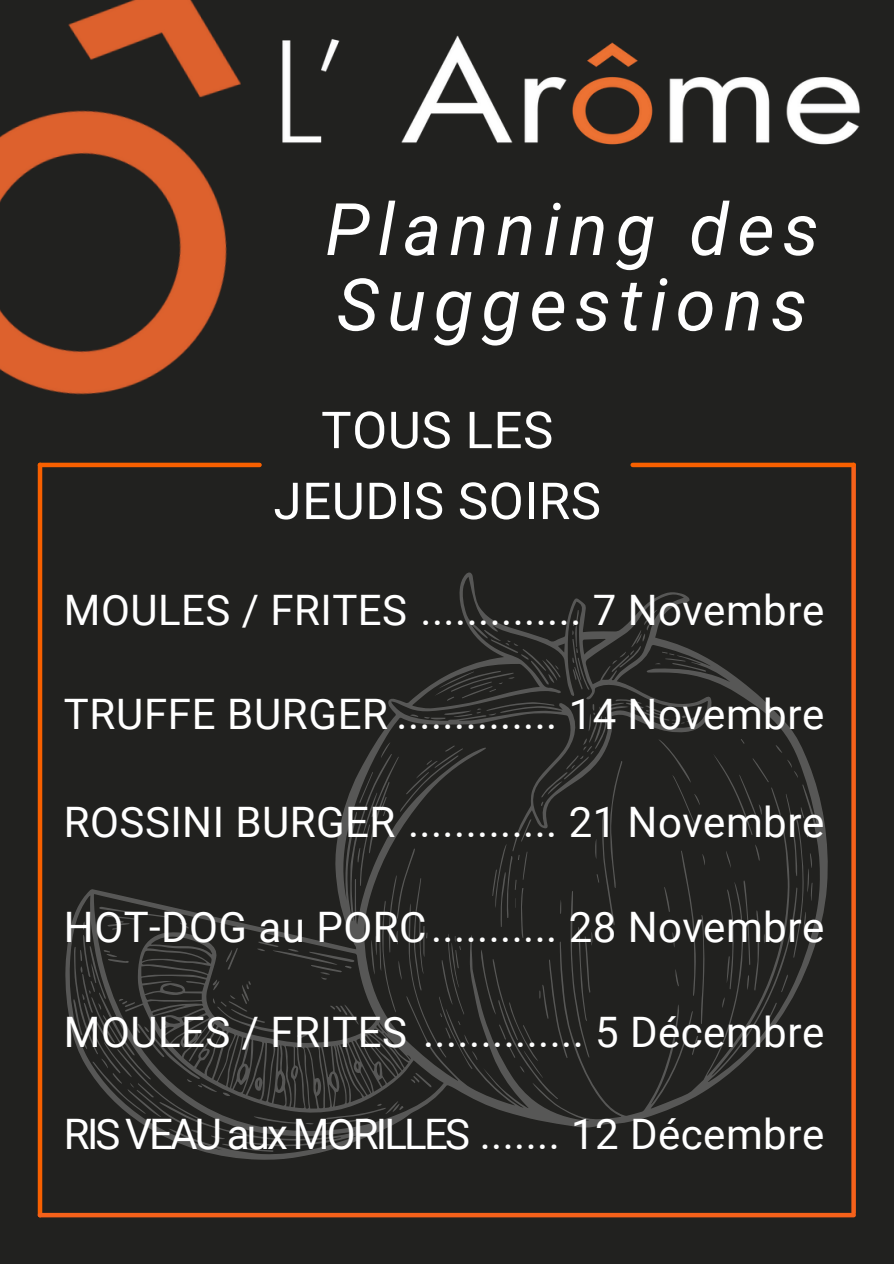
<style>
.page{position:relative;width:894px;height:1264px;background:#fff}
.page>*{position:absolute;margin:0;border:0;box-sizing:border-box;transform-origin:0 0}
.t1{font:italic 72.45px/75.3px "Roboto";letter-spacing:.11em;color:#fff}
.t2{font:51px "Roboto";letter-spacing:.01em;color:#fff}
.t3{font:42px "Roboto";letter-spacing:.01em;color:#fff}
.t4{font:42px "Roboto";letter-spacing:-.065em;color:#fff}
</style>
<div class="page">
<div style="left:0;top:0;width:893px;height:1263px;background:#21211f"></div>
<img style="left:0;top:0;width:262px;height:594px">
<svg style="left:65px;top:572px;width:762px;height:587px"></svg>
<img style="left:282px;top:35px;width:578px;height:110px">
<hr style="left:38px;top:465px;width:4px;height:750px;background:#f86000">
<div style="left:40px;top:1212px;width:813px;height:5px;background:#f6611a"></div>
<svg style="left:851px;top:465px;width:4px;height:747px;background:#e15a1a"></svg>
<div style="left:40px;top:462px;width:219px;height:5px;background:#f86000"></div>
<div style="left:632px;top:462px;width:221px;height:5px;background:#f86000"></div>
<p class="t1" style="left:325px;top:192px;width:495px">Planning des<br>Suggestions</p>
<p class="t2" style="left:321px;top:401px;width:233px">TOUS LES</p>
<p class="t2" style="left:273px;top:472px;width:329px">JEUDIS SOIRS</p>
<p class="t3" style="left:64px;top:586px;width:761px">MOULES / FRITES .............. 7 Novembre</p>
<p class="t3" style="left:64px;top:690px;width:761px">TRUFFE BURGER .............. 14 Novembre</p>
<p class="t3" style="left:64px;top:798px;width:761px">ROSSINI BURGER ............. 21 Novembre</p>
<p class="t3" style="left:64px;top:903px;width:761px">HOT-DOG au PORC........... 28 Novembre</p>
<p class="t3" style="left:64px;top:1007px;width:761px">MOULES / FRITES .............. 5 Décembre</p>
<p class="t4" style="left:64px;top:1110px;width:761px">RIS VEAU aux MORILLES ....... 12 Décembre</p>
</div>
